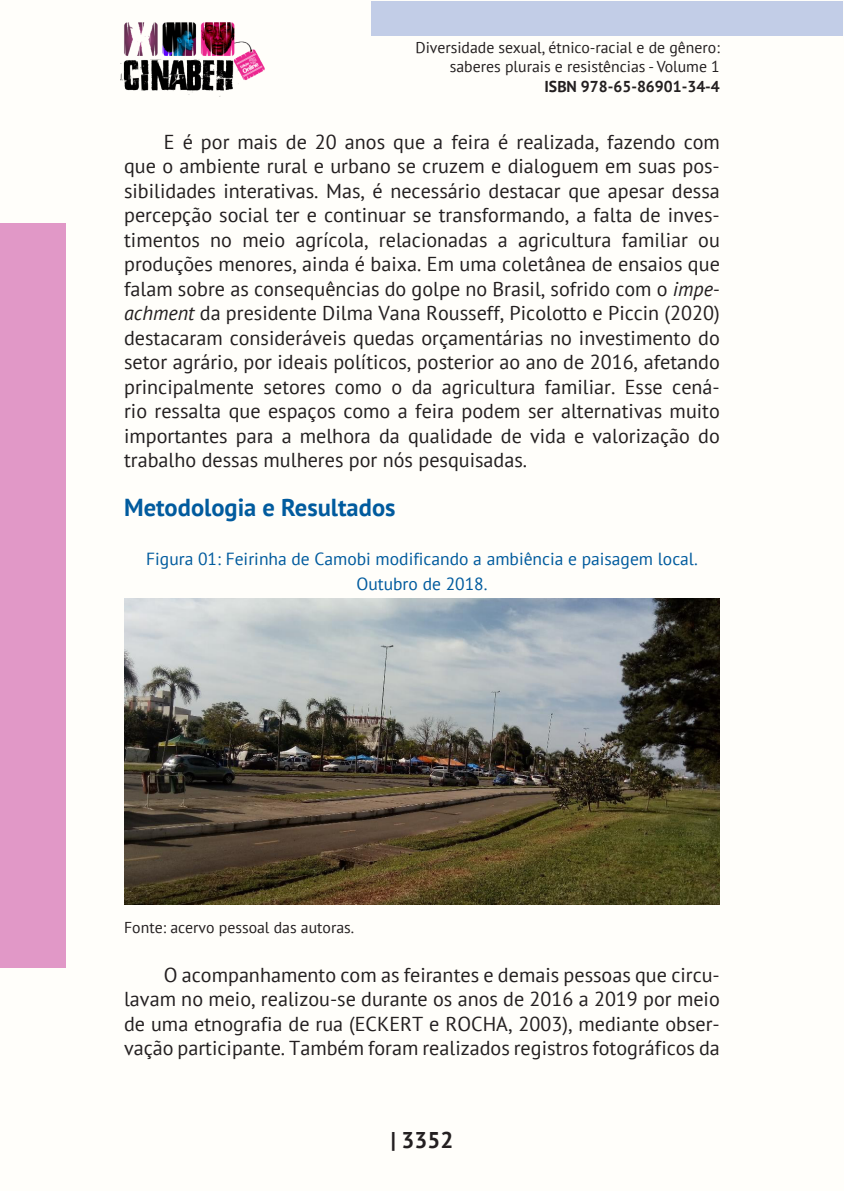
<style>
.page{position:relative;width:844px;height:1191px;background:#fff}
.page>*{position:absolute;margin:0;border:0;box-sizing:border-box;transform-origin:0 0}
._9_SUBTÍTULOS{font:700 24.5px "PT Sans";color:#015b9e}
.t1{font:700 22.75px "PT Sans";color:#231f20}
._8_CORPO{font:20.12px/24.5px "PT Sans";color:#231f20;text-align:justify}
._12__LEGENDA{font:17.5px/24.5px "PT Sans";color:#015b9e;text-align:center}
._13__FONTES{font:15.75px/18.9px "PT Sans";color:#231f20;text-align:right}
.t2{font:700 15.75px "PT Sans";color:#231f20}
.s1{font-style:italic}
</style>
<div class="page">
<div style="left:0;top:0;width:843px;height:1191px;background:#fffefa"></div>
<div style="left:371px;top:1px;width:471px;height:35px;background:#c2cde7"></div>
<div style="left:0;top:223px;width:65px;height:744px;background:#e198c7"></div>
<img style="left:120px;top:22px;width:144px;height:75px">
<img style="left:124px;top:599px;width:595px;height:305px">
<p class="_13__FONTES" style="left:415px;top:38px;width:306px">Diversidade sexual, étnico-racial e de gênero: saberes plurais e resistências - Volume 1</p>
<p class="t2" style="left:544px;top:76px;width:177px">ISBN 978-65-86901-34-4</p>
<p class="_8_CORPO" style="left:124px;top:129px;width:597px;text-indent:40px">E é por mais de 20 anos que a feira é realizada, fazendo com que o ambiente rural e urbano se cruzem e dialoguem em suas pos&shy;sibilidades interativas. Mas, é necessário destacar que apesar dessa percepção social ter e continuar se transformando, a falta de inves&shy;timentos no meio agrícola, relacionadas a agricultura familiar ou produções menores, ainda é baixa. Em uma coletânea de ensaios que falam sobre as consequências do golpe no Brasil, sofrido com o <span class="s1">impe&shy;achment</span> da presidente Dilma Vana Rousseff, Picolotto e Piccin (2020) destacaram consideráveis quedas orçamentárias no investimento do setor agrário, por ideais políticos, posterior ao ano de 2016, afetando principalmente setores como o da agricultura familiar. Esse cená&shy;rio ressalta que espaços como a feira podem ser alternativas muito importantes para a melhora da qualidade de vida e valorização do trabalho dessas mulheres por nós pesquisadas.</p>
<p class="_9_SUBTÍTULOS" style="left:124px;top:491px;width:273px">Metodologia e Resultados</p>
<p class="_12__LEGENDA" style="left:146px;top:546px;width:553px">Figura 01: Feirinha de Camobi modificando a ambiência e paisagem local.<br>Outubro de 2018.</p>
<p class="_13__FONTES" style="left:124px;top:917px;width:231px">Fonte: acervo pessoal das autoras.</p>
<p class="_8_CORPO" style="left:124px;top:962px;width:597px;text-indent:40px">O acompanhamento com as feirantes e demais pessoas que circu&shy;lavam no meio, realizou-se durante os anos de 2016 a 2019 por meio de uma etnografia de rua (ECKERT e ROCHA, 2003), mediante obser&shy;vação participante. Também foram realizados registros fotográficos da</p>
<p class="t1" style="left:390px;top:1125px;width:64px">| 3352</p>
</div>
